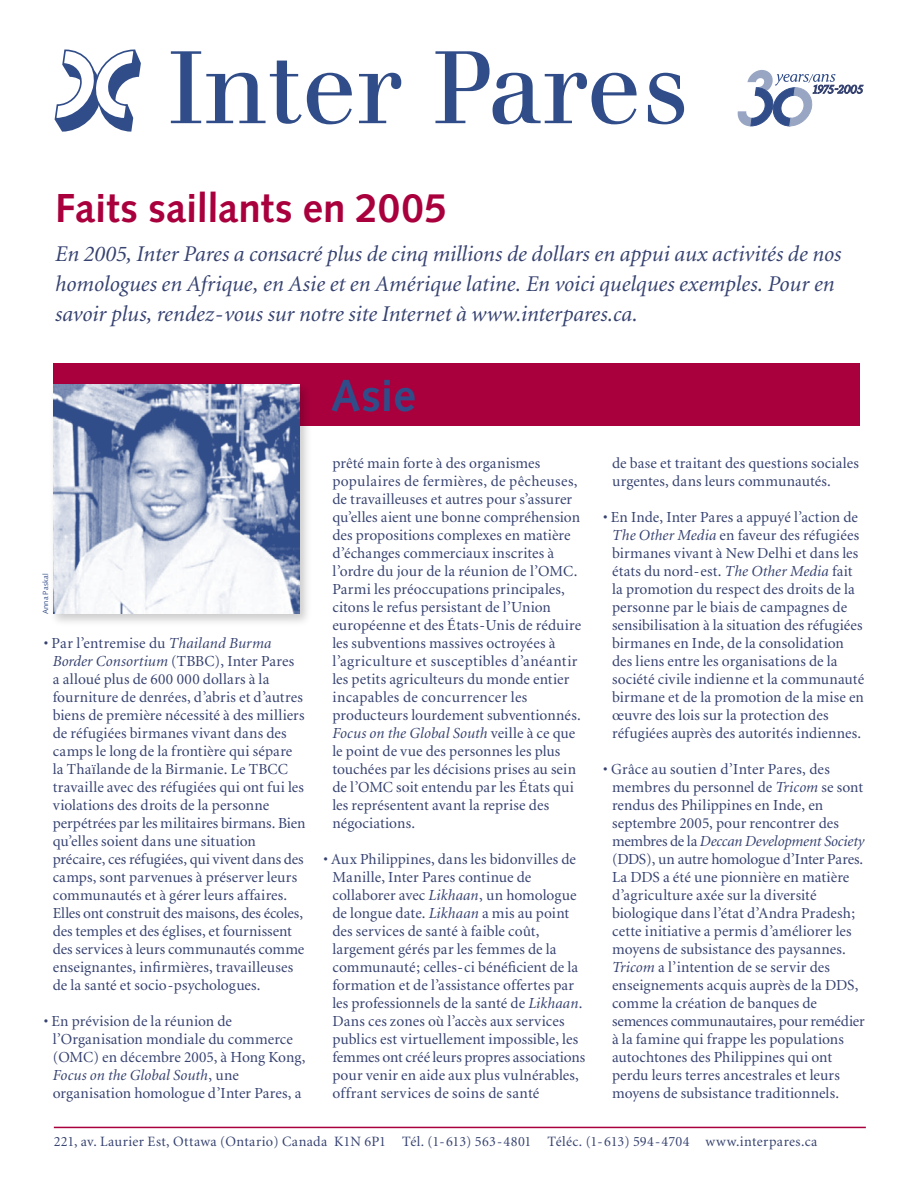
<style>
.page{position:relative;width:918px;height:1188px;background:#fff}
.page>*{position:absolute;margin:0;border:0;box-sizing:border-box;transform-origin:0 0}
.t1{font:100.5px "Walbaum";color:#314d89}
.t2{font:700 45px "Syntax";color:#314d89}
.t3{font:700 40.5px "Syntax";letter-spacing:-.005em;color:#a9003d}
.t4{font:italic 22.5px/30px "Minion";color:#364270}
.t5{font:15.3px/18px "Minion";letter-spacing:.005em;color:#364270}
.t6{font:14.25px "Minion";letter-spacing:.025em;color:#364270}
.t7{font:7.5px "Syntax";letter-spacing:.02em;color:#314d89}
.s1{font-style:italic}
</style>
<div class="page">
<div style="left:53px;top:363px;width:806px;height:63px;background:#a9003d"></div>
<div style="left:49px;top:380px;width:265px;height:248px;background:#000;opacity:.2"></div>
<img style="left:53px;top:385px;width:246px;height:229px">
<hr style="left:54px;top:1127px;width:812px;height:1px;background:#a9003d">
<svg style="left:55px;top:50px;width:86px;height:82px"></svg>
<svg style="left:737px;top:70px;width:126px;height:57px"></svg>
<h1 class="t1" style="left:167px;top:28px;width:523px">Inter Pares</h1>
<h3 class="t3" style="left:55px;top:185px;width:393px">Faits saillants en 2005</h3>
<p class="t4" style="left:55px;top:240px;width:788px">En 2005, Inter Pares a consacré plus de cinq millions de dollars en appui aux activités de nos homologues en Afrique, en Asie et en Amérique latine. En voici quelques exemples. Pour en savoir plus, rendez-vous sur notre site Internet à www.interpares.ca.</p>
<p class="t7" style="left:41px;top:614px;width:42px;rotate:-90deg">Anna Paskal</p>
<p class="t5" style="left:53px;top:635px;width:254px;text-indent:-9px">• Par l’entremise du <span class="s1">Thailand Burma Border Consortium</span> (TBBC), Inter Pares<br>a alloué plus de 600 000 dollars à la fourniture de denrées, d’abris et d’autres biens de première nécessité à des milliers de réfugiées birmanes vivant dans des camps le long de la frontière qui sépare la Thaïlande de la Birmanie. Le TBCC travaille avec des réfugiées qui ont fui les violations des droits de la personne perpétrées par les militaires birmans. Bien qu’elles soient dans une situation précaire, ces réfugiées, qui vivent dans des camps, sont parvenues à préserver leurs communautés et à gérer leurs affaires.<br>Elles ont construit des maisons, des écoles, des temples et des églises, et fournissent des services à leurs communautés comme enseignantes, infirmières, travailleuses de la santé et socio-psychologues.</p>
<p class="t5" style="left:53px;top:1013px;width:254px;text-indent:-9px">• En prévision de la réunion de l’Organisation mondiale du commerce (OMC) en décembre 2005, à Hong Kong, <span class="s1">Focus on the Global South</span>, une organisation homologue d’Inter Pares, a</p>
<h2 class="t2" style="left:331px;top:370px;width:86px">Asie</h2>
<p class="t5" style="left:332px;top:455px;width:250px">prêté main forte à des organismes populaires de fermières, de pêcheuses, de travailleuses et autres pour s’assurer qu’elles aient une bonne compréhension des propositions complexes en matière d’échanges commerciaux inscrites à l’ordre du jour de la réunion de l’OMC.<br>Parmi les préoccupations principales, citons le refus persistant de l’Union européenne et des États-Unis de réduire les subventions massives octroyées à l’agriculture et susceptibles d’anéantir les petits agriculteurs du monde entier incapables de concurrencer les producteurs lourdement subventionnés.<br><span class="s1">Focus on the Global South</span> veille à ce que le point de vue des personnes les plus touchées par les décisions prises au sein de l’OMC soit entendu par les États qui les représentent avant la reprise des négociations.</p>
<p class="t5" style="left:332px;top:851px;width:254px;text-indent:-9px">• Aux Philippines, dans les bidonvilles de Manille, Inter Pares continue de collaborer avec <span class="s1">Likhaan</span>, un homologue de longue date. <span class="s1">Likhaan</span> a mis au point des services de santé à faible coût, largement gérés par les femmes de la communauté; celles-ci bénéficient de la formation et de l’assistance offertes par les professionnels de la santé de <span class="s1">Likhaan</span>.<br>Dans ces zones où l’accès aux services publics est virtuellement impossible, les femmes ont créé leurs propres associations pour venir en aide aux plus vulnérables, offrant services de soins de santé</p>
<p class="t5" style="left:612px;top:455px;width:248px">de base et traitant des questions sociales urgentes, dans leurs communautés.</p>
<p class="t5" style="left:612px;top:509px;width:254px;text-indent:-9px">• En Inde, Inter Pares a appuyé l’action de <span class="s1">The Other Media</span> en faveur des réfugiées birmanes vivant à New Delhi et dans les états du nord-est. <span class="s1">The Other Media</span> fait la promotion du respect des droits de la personne par le biais de campagnes de sensibilisation à la situation des réfugiées birmanes en Inde, de la consolidation des liens entre les organisations de la société civile indienne et la communauté birmane et de la promotion de la mise en œuvre des lois sur la protection des réfugiées auprès des autorités indiennes.</p>
<p class="t5" style="left:612px;top:761px;width:254px;text-indent:-9px">• Grâce au soutien d’Inter Pares, des membres du personnel de <span class="s1">Tricom</span> se sont rendus des Philippines en Inde, en septembre 2005, pour rencontrer des membres de la <span class="s1">Deccan Development Society </span>(DDS), un autre homologue d’Inter Pares.<br>La DDS a été une pionnière en matière d’agriculture axée sur la diversité biologique dans l’état d’Andra Pradesh; cette initiative a permis d’améliorer les moyens de subsistance des paysannes.<br><span class="s1">Tricom</span> a l’intention de se servir des enseignements acquis auprès de la DDS, comme la création de banques de semences communautaires, pour remédier à la famine qui frappe les populations autochtones des Philippines qui ont perdu leurs terres ancestrales et leurs moyens de subsistance traditionnels.</p>
<p class="t6" style="left:54px;top:1135px;width:765px">221, av. Laurier Est, Ottawa (Ontario) Canada K1N 6P1 Tél. (1-613) 563-4801 Téléc. (1-613) 594-4704 www.interpares.ca</p>
</div>
